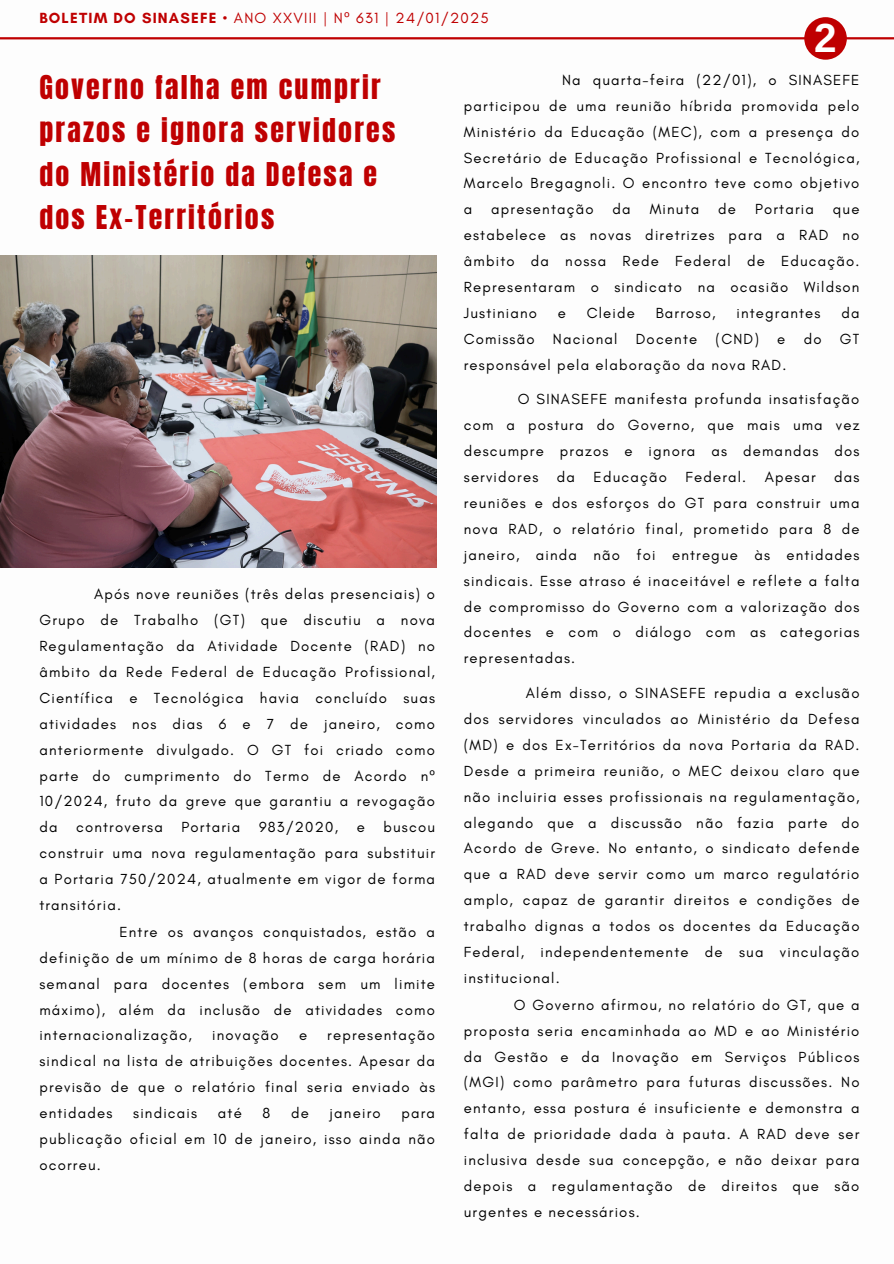
<style>
.page{position:relative;width:894px;height:1264px;background:#fff}
.page>*{position:absolute;margin:0;border:0;box-sizing:border-box;transform-origin:0 0}
.t1{font:700 40.5px "Arimo";color:#fff}
.t2{font:27.9px/43.3px "Anton";letter-spacing:.08em;color:#bf0001}
.t3{font:15px "Glacial Indifference";letter-spacing:.08em;color:#bf0001}
.t4{font:14.85px/25.8px "Glacial Indifference";letter-spacing:.08em;color:#000;text-align:justify}
.s1{font-weight:700}
.s2{font-family:"Noto Sans"}
</style>
<div class="page">
<hr style="left:0;top:37px;width:893px;height:2px;background:#bf0001">
<div style="left:804px;top:17px;width:42px;height:43px;background:#bf0001;border-radius:50%"></div>
<img style="left:0;top:255px;width:436px;height:312px">
<p class="t3" style="left:39px;top:9px;width:451px"><span class="s1">BOLETIM DO SINASEFE</span> • ANO XXVIII | N<span class="s2">º</span> 631 | 24/01/2025</p>
<h2 class="t1" style="left:814px;top:15px;width:24px">2</h2>
<p class="t2" style="left:39px;top:66px;width:357px">Governo falha em cumprir prazos e ignora servidores do Ministério da Defesa e dos Ex-Territórios</p>
<h1 class="t4" style="left:39px;top:581px;width:397px;text-indent:55px">Após nove reuniões (três delas presenciais) o Grupo de Trabalho (GT) que discutiu a nova Regulamentação da Atividade Docente (RAD) no âmbito da Rede Federal de Educação Profissional, Científica e Tecnológica havia concluído suas atividades nos dias 6 e 7 de janeiro, como anteriormente divulgado. O GT foi criado como parte do cumprimento do Termo de Acordo n<span class="s2">º </span>10/2024, fruto da greve que garantiu a revogação da controversa Portaria 983/2020, e buscou construir uma nova regulamentação para substituir a Portaria 750/2024, atualmente em vigor de forma transitória.</h1>
<p class="t4" style="left:39px;top:918px;width:397px;text-indent:80px">Entre os avanços conquistados, estão a definição de um mínimo de 8 horas de carga horária semanal para docentes (embora sem um limite máximo), além da inclusão de atividades como internacionalização,</p>
<p class="t4" style="left:39px;top:1022px;width:397px;text-indent:288px">representação sindical na lista de atribuições docentes. Apesar da previsão de que o relatório final seria enviado às entidades</p>
<p class="t4" style="left:212px;top:1022px;width:68px">inovação</p>
<p class="t4" style="left:299px;top:1022px;width:10px">e</p>
<p class="t4" style="left:133px;top:1099px;width:65px">sindicais</p>
<p class="t4" style="left:218px;top:1099px;width:25px">até</p>
<p class="t4" style="left:262px;top:1099px;width:9px">8</p>
<p class="t4" style="left:291px;top:1099px;width:19px">de</p>
<p class="t4" style="left:329px;top:1099px;width:53px">janeiro</p>
<p class="t4" style="left:39px;top:1099px;width:397px;text-indent:362px">para publicação oficial em 10 de janeiro, isso ainda não ocorreu.</p>
<p class="t4" style="left:463px;top:67px;width:397px;text-indent:98px">Na quarta-feira (22/01), o SINASEFE participou de uma reunião híbrida promovida pelo Ministério da Educação (MEC), com a presença do Secretário de Educação Profissional e Tecnológica, Marcelo Bregagnoli. O encontro teve como objetivo a</p>
<p class="t4" style="left:491px;top:196px;width:104px">apresentação</p>
<p class="t4" style="left:612px;top:196px;width:20px">da</p>
<p class="t4" style="left:649px;top:196px;width:51px">Minuta</p>
<p class="t4" style="left:718px;top:196px;width:19px">de</p>
<p class="t4" style="left:754px;top:196px;width:60px">Portaria</p>
<p class="t4" style="left:463px;top:196px;width:397px;text-indent:369px">que estabelece as novas diretrizes para a RAD no âmbito da nossa Rede Federal de Educação.<br>Representaram o sindicato na ocasião Wildson Justiniano</p>
<p class="t4" style="left:463px;top:300px;width:397px;text-indent:377px">da Comissão Nacional Docente (CND) e do GT responsável pela elaboração da nova RAD.</p>
<p class="t4" style="left:463px;top:386px;width:397px;text-indent:54px">O SINASEFE manifesta profunda insatisfação com a postura do Governo, que mais uma vez descumpre prazos e ignora as demandas dos servidores da Educação Federal. Apesar das reuniões e dos esforços do GT para construir uma nova RAD, o relatório final, prometido para 8 de janeiro, ainda não foi entregue às entidades sindicais. Esse atraso é inaceitável e reflete a falta de compromisso do Governo com a valorização dos docentes e com o diálogo com as categorias representadas.</p>
<p class="t4" style="left:463px;top:680px;width:397px;text-indent:62px">Além disso, o SINASEFE repudia a exclusão dos servidores vinculados ao Ministério da Defesa (MD) e dos Ex-Territórios da nova Portaria da RAD.<br>Desde a primeira reunião, o MEC deixou claro que não incluiria esses profissionais na regulamentação, alegando que a discussão não fazia parte do Acordo de Greve. No entanto, o sindicato defende que a RAD deve servir como um marco regulatório amplo, capaz de garantir direitos e condições de trabalho dignas a todos os docentes da Educação Federal, independentemente de sua vinculação institucional.</p>
<p class="t4" style="left:463px;top:991px;width:397px;text-indent:50px">O Governo afirmou, no relatório do GT, que a proposta seria encaminhada ao MD e ao Ministério da Gestão e da Inovação em Serviços Públicos (MGI) como parâmetro para futuras discussões. No entanto, essa postura é insuficiente e demonstra a falta de prioridade dada à pauta. A RAD deve ser inclusiva desde sua concepção, e não deixar para depois a regulamentação de direitos que são urgentes e necessários.</p>
<p class="t4" style="left:557px;top:300px;width:10px">e</p>
<p class="t4" style="left:586px;top:300px;width:50px">Cleide</p>
<p class="t4" style="left:655px;top:300px;width:61px">Barroso,</p>
<p class="t4" style="left:736px;top:300px;width:86px">integrantes</p>
</div>
